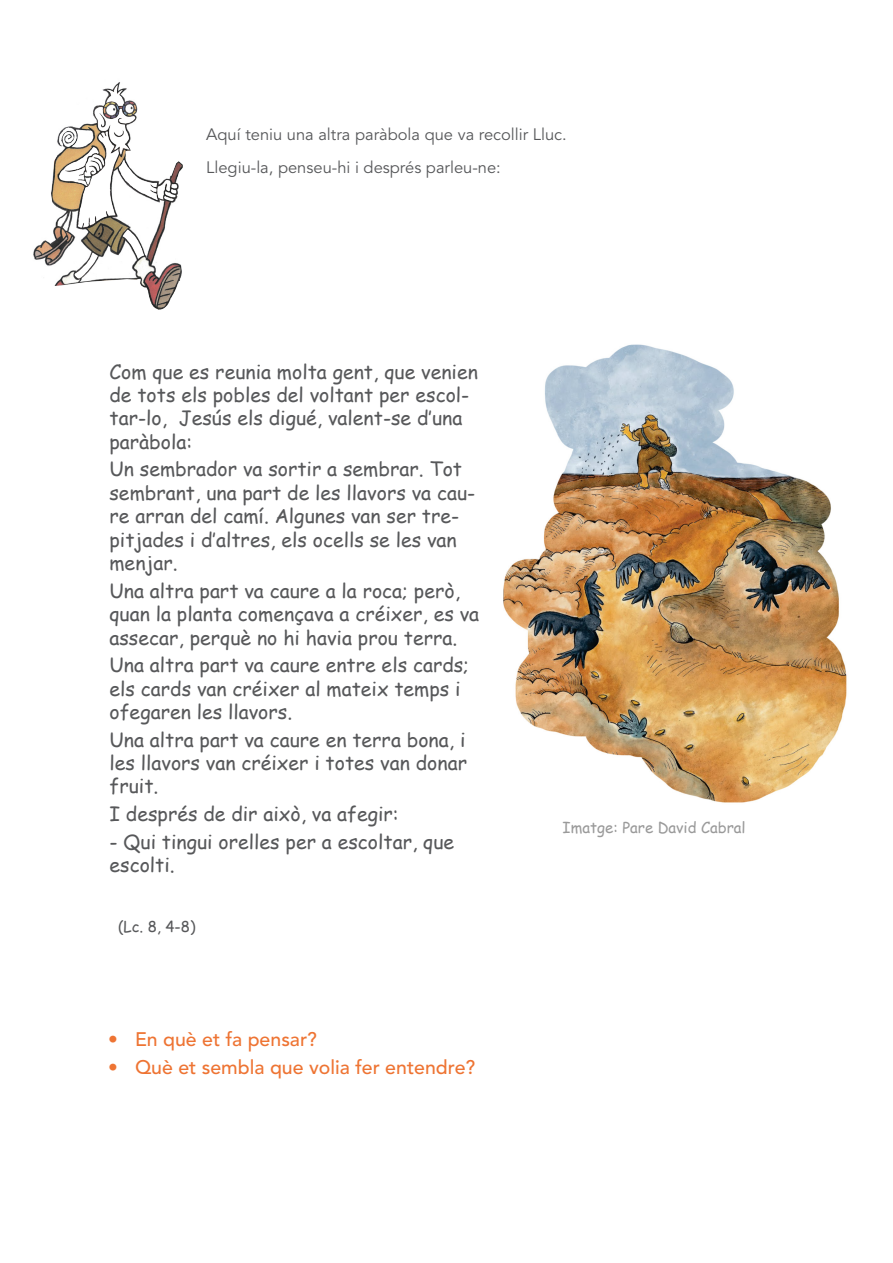
<style>
.page{position:relative;width:893px;height:1263px;background:#fff}
.page>*{position:absolute;margin:0;border:0;box-sizing:border-box;transform-origin:0 0}
.Destacado_texto{font:19.5px/23.4px "Comic Sans MS";color:#57585a}
.t1{font:500 19.5px "Avenir LT Std";color:#ee7433}
.Contenido{font:16.5px "Avenir LT Std";color:#57585a}
.Destacado_texto-2{font:15px "Comic Sans MS";color:#9a9a9a}
.Destacado_texto-3{font:15px "Comic Sans MS";color:#57585a}
</style>
<div class="page">
<img style="left:33px;top:82px;width:150px;height:228px">
<img style="left:504px;top:344px;width:343px;height:459px">
<p class="Contenido" style="left:206px;top:125px;width:362px">Aquí teniu una altra paràbola que va recollir Lluc.</p>
<p class="Contenido" style="left:206px;top:157px;width:296px">Llegiu-la, penseu-hi i després parleu-ne:</p>
<p class="Destacado_texto" style="left:109px;top:359px;width:370px">Com que es reunia molta gent, que venien de tots els pobles del voltant per escol&shy;tar-lo, Jesús els digué, valent-se d’una paràbola:</p>
<p class="Destacado_texto" style="left:109px;top:457px;width:367px">Un sembrador va sortir a sembrar. Tot sembrant, una part de les llavors va cau&shy;re arran del camí. Algunes van ser tre&shy;pitjades i d’altres, els ocells se les van menjar.</p>
<p class="Destacado_texto" style="left:109px;top:578px;width:371px">Una altra part va caure a la roca; però, quan la planta començava a créixer, es va assecar, perquè no hi havia prou terra.</p>
<p class="Destacado_texto" style="left:109px;top:653px;width:361px">Una altra part va caure entre els cards; els cards van créixer al mateix temps i ofegaren les llavors.</p>
<p class="Destacado_texto" style="left:109px;top:727px;width:359px;text-align:justify">Una altra part va caure en terra bona, i les llavors van créixer i totes van donar fruit.</p>
<p class="Destacado_texto" style="left:109px;top:802px;width:291px">I després de dir això, va afegir:</p>
<p class="Destacado_texto" style="left:109px;top:829px;width:346px">- Qui tingui orelles per a escoltar, que escolti.</p>
<p class="Destacado_texto-3" style="left:118px;top:916px;width:79px">(Lc. 8, 4-8)</p>
<p class="t1" style="left:108px;top:1028px;width:211px">• En què et fa pensar?</p>
<p class="t1" style="left:108px;top:1056px;width:369px">• Què et sembla que volia fer entendre?</p>
<p class="Destacado_texto-2" style="left:563px;top:817px;width:185px">Imatge: Pare David Cabral</p>
</div>
